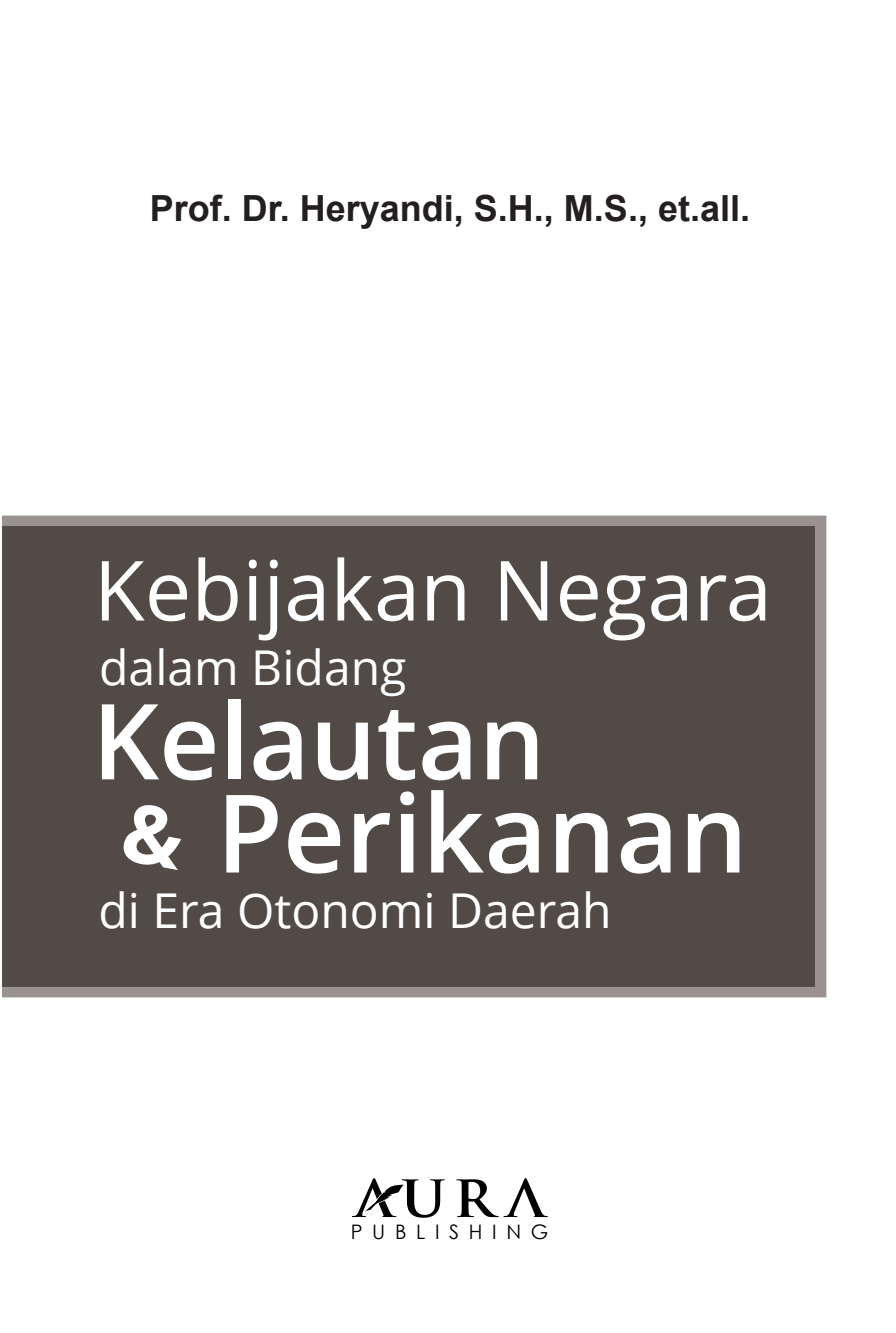
<style>
.page{position:relative;width:896px;height:1333px;background:#fff}
.page>*{position:absolute;margin:0;border:0;box-sizing:border-box;transform-origin:0 0}
.t1{font:600 108.4px "Open Sans";color:#fff}
.t2{font:600 105px "Open Sans";color:#fff}
.t3{font:83px "Open Sans";color:#fff}
.t4{font:48px "Open Sans";color:#fff}
.t5{font:700 36px "Arial";color:#231f20}
.t6{font:20px "Century Gothic";letter-spacing:.485em;color:#000}
</style>
<div class="page">
<div style="left:2px;top:515px;width:825px;height:483px;background:#524a47"></div>
<svg style="left:456px;top:1178px;width:90px;height:38px"></svg>
<svg style="left:352px;top:1178px;width:93px;height:39px"></svg>
<div style="left:121px;top:801px;width:68px;height:69px;background:#524a47"></div>
<p class="t5" style="left:150px;top:184px;width:602px">Prof. Dr. Heryandi, S.H., M.S., et.all.</p>
<h3 class="t3" style="left:94px;top:533px;width:680px">Kebijakan Negara</h3>
<h3 class="t4" style="left:99px;top:634px;width:309px">dalam Bidang</h3>
<h2 class="t2" style="left:92px;top:669px;width:455px">Kelautan</h2>
<h1 class="t1" style="left:216px;top:758px;width:533px">Perikanan</h1>
<h3 class="t4" style="left:98px;top:877px;width:514px">di Era Otonomi Daerah</h3>
<p class="t6" style="left:351px;top:1217px;width:199px">PUBLISHING</p>
</div>
